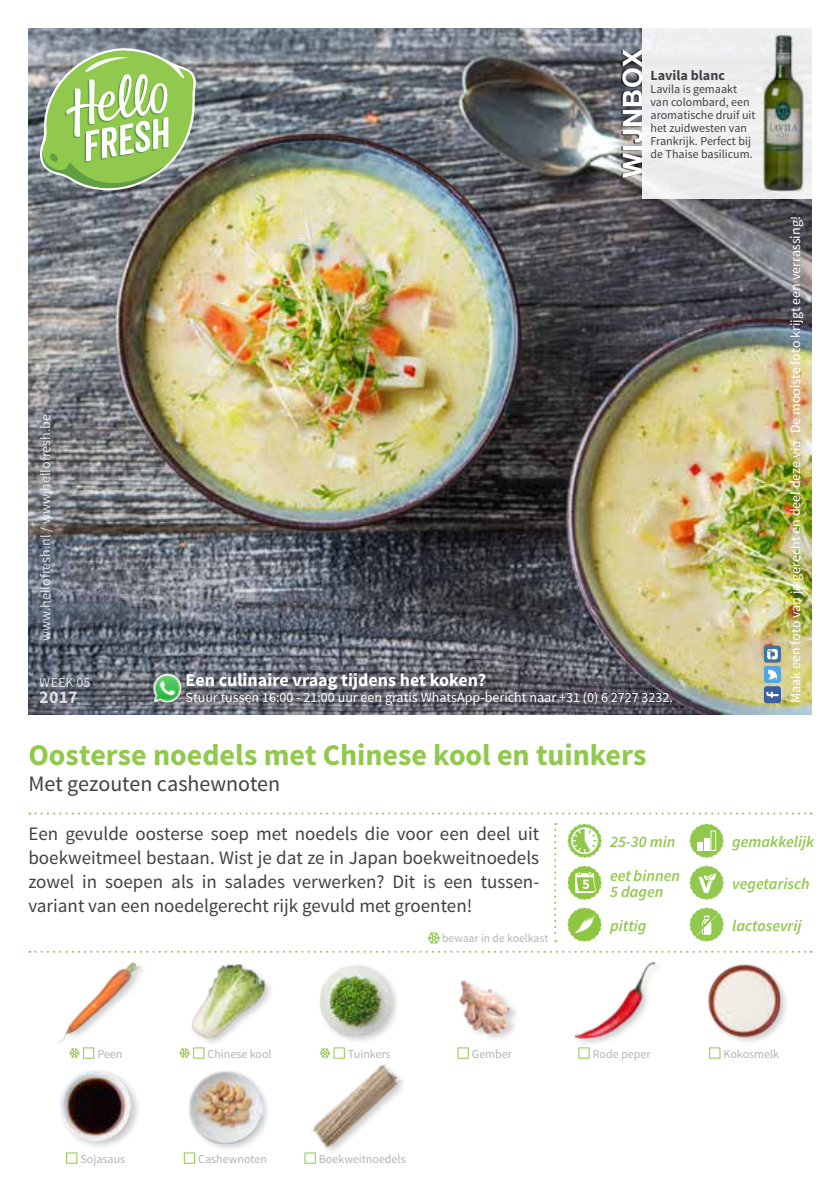
<style>
.page{position:relative;width:840px;height:1191px;background:#fff}
.page>*{position:absolute;margin:0;border:0;box-sizing:border-box;transform-origin:0 0}
.t1{font:700 30px "Source Sans Pro";color:#91c84e}
.t2{font:700 26.8px "Helvetica Neue";letter-spacing:.02em;color:#fff}
.t3{font:22px "Source Sans Pro";color:#414042}
.t4{font:19px/24px "Source Sans Pro";color:#414042;text-align:justify}
.t5{font:700 18px "Source Sans Pro";color:#fff}
.t6{font:italic 600 16px/16px "Source Sans Pro";color:#91c84e}
.t7{font:14px "Source Sans Pro";color:#fff}
.t8{font:700 14px "Source Sans Pro";color:#414042}
.t9{font:12px/13px "Source Sans Pro";color:#414042}
.t10{font:12px "Source Sans Pro";color:#b1b4b6}
.t11{font:11.6px "Source Sans Pro";color:#b1b4b6}
</style>
<div class="page">
<img style="left:28px;top:28px;width:783px;height:686px">
<svg style="left:29px;top:812px;width:782px;height:2px"></svg>
<svg style="left:554px;top:823px;width:2px;height:119px"></svg>
<svg style="left:29px;top:950px;width:782px;height:2px"></svg>
<svg style="left:40px;top:48px;width:156px;height:142px;background:#9fc17d"></svg>
<svg style="left:427px;top:932px;width:13px;height:12px"></svg>
<div style="left:641px;top:28px;width:170px;height:170px;background:#eeeeef"></div>
<div style="left:620px;top:49px;width:21px;height:129px;background:#000;opacity:.75"></div>
<svg style="left:69px;top:1051px;width:11px;height:6px"></svg>
<div style="left:83px;top:1047px;width:11px;height:11px;border:1px solid #91c84e"></div>
<div style="left:56px;top:960px;width:92px;height:91px;background:#fff"></div>
<img style="left:57px;top:962px;width:83px;height:81px">
<div style="left:66px;top:1152px;width:11px;height:11px;border:1px solid #91c84e"></div>
<img style="left:60px;top:1057px;width:78px;height:96px">
<svg style="left:179px;top:1048px;width:11px;height:10px"></svg>
<div style="left:193px;top:1047px;width:11px;height:11px;border:1px solid #91c84e"></div>
<img style="left:192px;top:964px;width:77px;height:77px">
<div style="left:184px;top:1152px;width:11px;height:11px;border:1px solid #91c84e"></div>
<div style="left:187px;top:1069px;width:84px;height:83px;background:#000;opacity:.2"></div>
<img style="left:189px;top:1070px;width:73px;height:73px">
<svg style="left:319px;top:1048px;width:11px;height:10px"></svg>
<img style="left:307px;top:952px;width:96px;height:96px">
<img style="left:308px;top:1064px;width:93px;height:89px">
<img style="left:457px;top:980px;width:59px;height:68px">
<img style="left:568px;top:952px;width:94px;height:96px">
<div style="left:708px;top:1047px;width:12px;height:11px;border:1px solid #91c84e"></div>
<img style="left:699px;top:952px;width:89px;height:96px">
<svg style="left:567px;top:823px;width:34px;height:35px"></svg>
<svg style="left:689px;top:823px;width:34px;height:35px"></svg>
<svg style="left:689px;top:865px;width:34px;height:35px"></svg>
<svg style="left:567px;top:907px;width:34px;height:34px"></svg>
<svg style="left:689px;top:907px;width:34px;height:34px"></svg>
<img style="left:763px;top:34px;width:40px;height:158px">
<svg style="left:567px;top:865px;width:34px;height:35px"></svg>
<div style="left:763px;top:686px;width:17px;height:17px;background:#3a609e;border-radius:3px"></div>
<svg style="left:766px;top:692px;width:12px;height:5px"></svg>
<svg style="left:763px;top:645px;width:17px;height:17px"></svg>
<svg style="left:766px;top:649px;width:11px;height:10px"></svg>
<div style="left:763px;top:666px;width:17px;height:17px;background:#53a7dc;border-radius:3px"></div>
<svg style="left:768px;top:669px;width:8px;height:11px"></svg>
<img style="left:151px;top:672px;width:30px;height:31px">
<p class="t7" style="left:37px;top:641px;width:228px;rotate:-90deg">www.hellofresh.nl / www.hellofresh.be</p>
<p class="t7" style="left:40px;top:674px;width:52px">WEEK 05</p>
<p class="t5" style="left:40px;top:685px;width:40px">2017</p>
<h2 class="t2" style="left:611px;top:178px;width:130px;rotate:-90deg">WIJNBOX</h2>
<p class="t8" style="left:650px;top:66px;width:76px">Lavila blanc</p>
<p class="t9" style="left:650px;top:82px;width:106px">Lavila is gemaakt van colombard, een aromatische druif uit het zuidwesten van<br>Frankrijk. Perfect bij de Thaise basilicum.</p>
<p class="t5" style="left:185px;top:668px;width:302px">Een culinaire vraag tijdens het koken?</p>
<p class="t7" style="left:185px;top:689px;width:488px">Stuur tussen 16:00 - 21:00 uur een gratis WhatsApp-bericht naar +31 (0) 6 2727 3232.</p>
<h1 class="t1" style="left:28px;top:736px;width:619px">Oosterse noedels met Chinese kool en tuinkers</h1>
<p class="t3" style="left:28px;top:770px;width:253px">Met gezouten cashewnoten</p>
<p class="t7" style="left:786px;top:703px;width:488px;rotate:-90deg">Maak een foto van je gerecht en deel deze via De mooiste foto krijgt een verrassing!</p>
<p class="t4" style="left:28px;top:822px;width:512px">Een gevulde oosterse soep met noedels die voor een deel uit boekweitmeel bestaan. Wist je dat ze in Japan boekweitnoedels zowel in soepen als in salades verwerken? Dit is een tussen&shy;variant van een noedelgerecht rijk gevuld met groenten!</p>
<p class="t11" style="left:442px;top:931px;width:108px">bewaar in de koelkast</p>
<p class="t6" style="left:609px;top:833px;width:67px">25-30 min</p>
<p class="t6" style="left:731px;top:833px;width:83px">gemakkelijk</p>
<p class="t6" style="left:731px;top:875px;width:79px">vegetarisch</p>
<p class="t6" style="left:609px;top:917px;width:38px">pittig</p>
<p class="t6" style="left:731px;top:917px;width:71px">lactosevrij</p>
<p class="t6" style="left:609px;top:867px;width:71px">eet binnen<br>5 dagen</p>
<p class="t10" style="left:97px;top:1046px;width:27px">Peen</p>
<p class="t10" style="left:80px;top:1151px;width:46px">Sojasaus</p>
<p class="t10" style="left:207px;top:1046px;width:66px">Chinese kool</p>
<p class="t10" style="left:198px;top:1151px;width:70px">Cashewnoten</p>
<p class="t10" style="left:348px;top:1046px;width:44px">Tuinkers</p>
<p class="t10" style="left:319px;top:1151px;width:88px">Boekweitnoedels</p>
<p class="t10" style="left:471px;top:1046px;width:42px">Gember</p>
<p class="t10" style="left:592px;top:1046px;width:59px">Rode peper</p>
<p class="t10" style="left:723px;top:1046px;width:57px">Kokosmelk</p>
</div>
